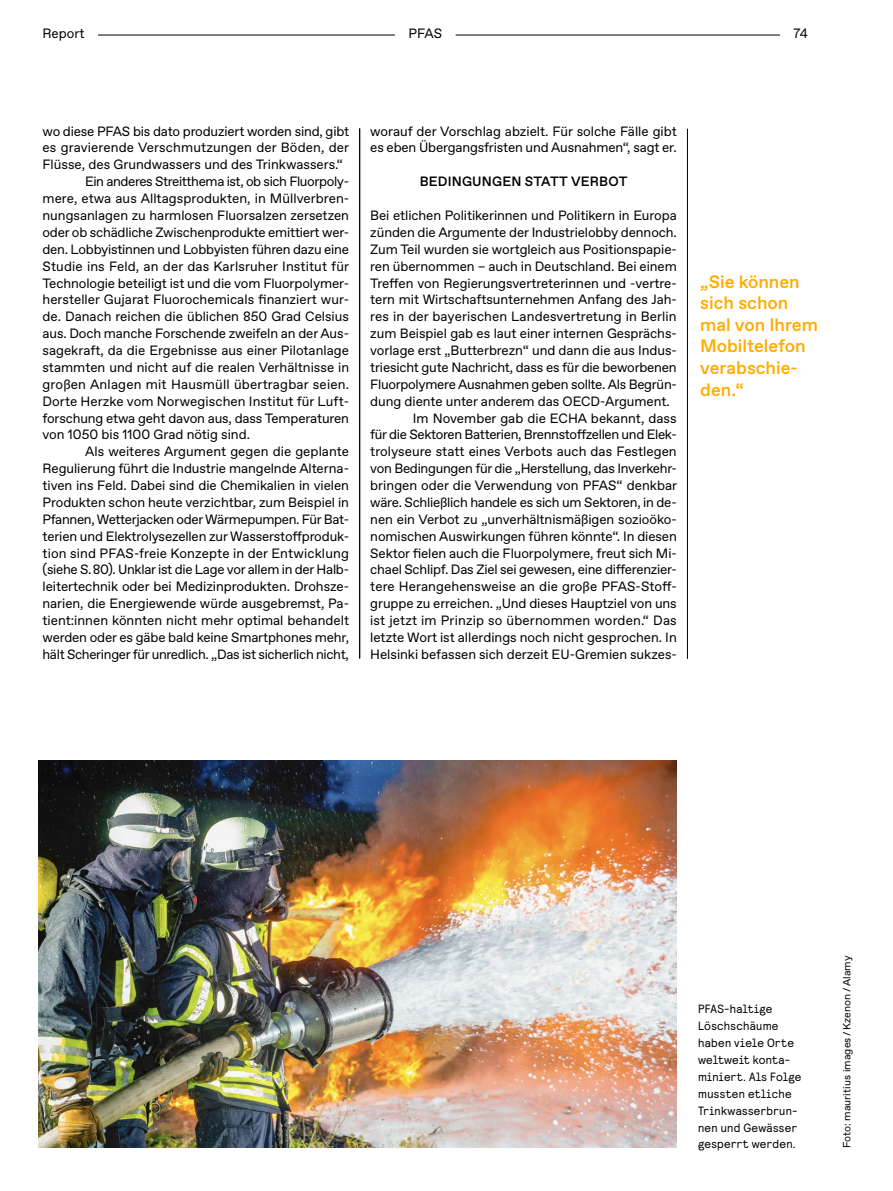
<style>
.page{position:relative;width:893px;height:1191px;background:#fff}
.page>*{position:absolute;margin:0;border:0;box-sizing:border-box;transform-origin:0 0}
.Zitat{font:500 18px/21.6px "ABC Favorit";color:#ffac00}
.Grundtext-Einzug{font:13.5px/16.8px "ABC Favorit";color:#000;text-align:justify}
.Grundtext-stumpf{font:13.5px/16.8px "ABC Favorit";letter-spacing:-.005em;color:#000;text-align:justify}
.Zwischenueberschrift{font:500 13.5px "ABC Favorit";letter-spacing:.01em;color:#000}
.Bild-Unterschrift{font:12px/16.8px "Relative Faux Pro";letter-spacing:.025em;color:#000}
.Bild-Quelle{font:10.5px "ABC Favorit";letter-spacing:.01em;color:#000}
</style>
<div class="page">
<hr style="left:359px;top:128px;width:1px;height:530px;background:#000">
<img style="left:39px;top:760px;width:638px;height:387px">
<hr style="left:687px;top:129px;width:1px;height:530px;background:#000">
<hr style="left:98px;top:35px;width:297px;height:1px;background:#000">
<hr style="left:456px;top:35px;width:324px;height:1px;background:#000">
<p class="Grundtext-Einzug" style="left:43px;top:25px;width:43px">Report</p>
<p class="Grundtext-Einzug" style="left:408px;top:25px;width:35px">PFAS</p>
<p class="Grundtext-Einzug" style="left:793px;top:25px;width:16px">74</p>
<p class="Grundtext-Einzug" style="left:43px;top:123px;width:308px">wo diese PFAS bis dato produziert worden sind, gibt es gravierende Verschmutzungen der Böden, der Flüsse, des Grundwassers und des Trinkwassers.“</p>
<p class="Grundtext-Einzug" style="left:43px;top:173px;width:308px;text-align:left;text-indent:43px">Ein anderes Streitthema ist, ob sich Fluorpoly&shy;mere, etwa aus Alltagsprodukten, in Müllverbren&shy;nungsanlagen zu harmlosen Fluorsalzen zersetzen oder ob schädliche Zwischenprodukte emittiert wer&shy;den. Lobbyistinnen und Lobbyisten führen dazu eine Studie ins Feld, an der das Karlsruher Institut für Technologie beteiligt ist und die vom Fluorpolymer&shy;hersteller Gujarat Fluorochemicals finanziert wur&shy;de. Danach reichen die üblichen 850 Grad Celsius aus. Doch manche Forschende zweifeln an der Aus&shy;sagekraft, da die Ergebnisse aus einer Pilotanlage stammten und nicht auf die realen Verhältnisse in großen Anlagen mit Hausmüll übertragbar seien.<br>Dorte Herzke vom Norwegischen Institut für Luft&shy;forschung etwa geht davon aus, dass Temperaturen von 1050 bis 1100 Grad nötig sind.</p>
<p class="Grundtext-Einzug" style="left:43px;top:443px;width:308px;text-indent:43px">Als weiteres Argument gegen die geplante Regulierung führt die Industrie mangelnde Alterna&shy;tiven ins Feld. Dabei sind die Chemikalien in vielen Produkten schon heute verzichtbar, zum Beispiel in Pfannen, Wetterjacken oder Wärmepumpen. Für Bat&shy;terien und Elektrolysezellen zur Wasserstoffproduk&shy;tion sind PFAS-freie Konzepte in der Entwicklung (siehe S. 80). Unklar ist die Lage vor allem in der Halb&shy;leitertechnik oder bei Medizinprodukten. Drohsze&shy;narien, die Energiewende würde ausgebremst, Pa&shy;tient:innen könnten nicht mehr optimal behandelt werden oder es gäbe bald keine Smartphones mehr, hält Scheringer für unredlich. „Das ist sicherlich nicht,</p>
<p class="Grundtext-Einzug" style="left:370px;top:123px;width:308px">worauf der Vorschlag abzielt. Für solche Fälle gibt es eben Übergangsfristen und Ausnahmen“, sagt er.</p>
<p class="Zwischenueberschrift" style="left:420px;top:173px;width:209px">BEDINGUNGEN STATT VERBOT</p>
<p class="Grundtext-stumpf" style="left:370px;top:207px;width:308px">Bei etlichen Politikerinnen und Politikern in Europa zünden die Argumente der Industrielobby dennoch.<br>Zum Teil wurden sie wortgleich aus Positionspapie&shy;ren übernommen – auch in Deutschland. Bei einem Treffen von Regierungsvertreterinnen und -vertre&shy;tern mit Wirtschaftsunternehmen Anfang des Jah&shy;res in der bayerischen Landesvertretung in Berlin zum Beispiel gab es laut einer internen Gesprächs&shy;vorlage erst „Butterbrezn“ und dann die aus Indus&shy;triesicht gute Nachricht, dass es für die beworbenen Fluorpolymere Ausnahmen geben sollte. Als Begrün&shy;dung diente unter anderem das OECD-Argument.</p>
<p class="Grundtext-Einzug" style="left:370px;top:410px;width:308px;text-indent:43px">Im November gab die ECHA bekannt, dass für die Sektoren Batterien, Brennstoffzellen und Elek&shy;trolyseure statt eines Verbots auch das Festlegen von Bedingungen für die „Herstellung, das Inverkehr&shy;bringen oder die Verwendung von PFAS“ denkbar wäre. Schließlich handele es sich um Sektoren, in de&shy;nen ein Verbot zu „unverhältnismäßigen sozioöko&shy;nomischen Auswirkungen führen könnte“. In diesen Sektor fielen auch die Fluorpolymere, freut sich Mi&shy;chael Schlipf. Das Ziel sei gewesen, eine differenzier&shy;tere Herangehensweise an die große PFAS-Stoff&shy;gruppe zu erreichen. „Und dieses Hauptziel von uns ist jetzt im Prinzip so übernommen worden.“ Das letzte Wort ist allerdings noch nicht gesprochen. In Helsinki befassen sich derzeit EU-Gremien sukzes-</p>
<p class="Zitat" style="left:700px;top:271px;width:119px">„Sie können sich schon mal von Ihrem<br>Mobiltelefon verabschie&shy;den.“</p>
<p class="Bild-Unterschrift" style="left:698px;top:1001px;width:105px">PFAS-haltige<br>Löschschäume haben viele Orte weltweit konta&shy;miniert. Als Folge mussten etliche<br>Trinkwasserbrun&shy;nen und Gewässer gesperrt werden.</p>
<p class="Bild-Quelle" style="left:841px;top:1148px;width:194px;rotate:-90deg">Foto: mauritius images / Kzenon / Alamy</p>
</div>
